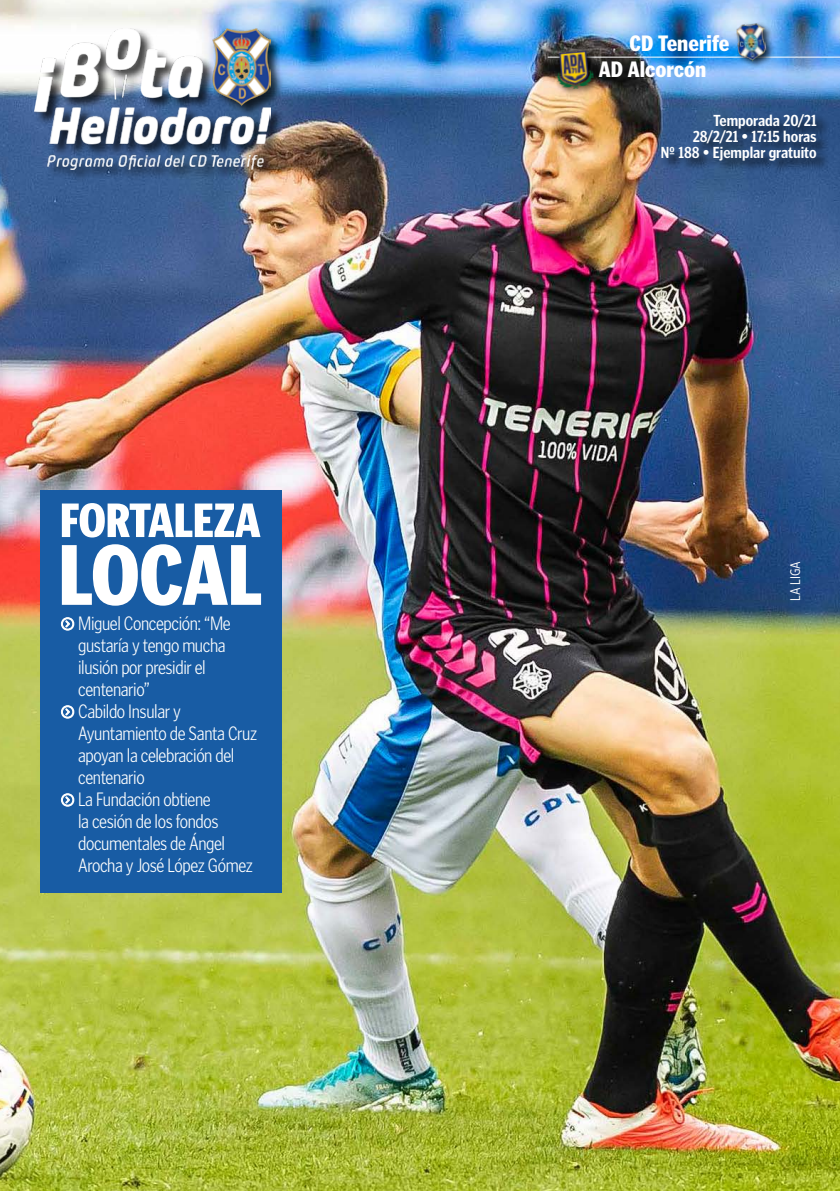
<style>
.page{position:relative;width:840px;height:1191px;background:#fff}
.page>*{position:absolute;margin:0;border:0;box-sizing:border-box;transform-origin:0 0}
.t1{font:900 22px/26.6px "Poynter Gothic Text Cond";color:#fff}
.t2{font:300 20px/22px "Poynter Gothic Text Cond";letter-spacing:-.02em;color:#fff}
.t3{font:700 16px/16px "Poynter Gothic Text Cond";color:#fff;text-align:right}
.t4{font:14px "Gotham X Narrow";color:#fff}
</style>
<div class="page">
<img style="left:0;top:0;width:839px;height:1191px">
<div style="left:34px;top:28px;width:250px;height:155px;background:#000;opacity:.75"></div>
<img style="left:34px;top:28px;width:236px;height:142px">
<div style="left:661px;top:114px;width:168px;height:61px;background:#000;opacity:.75"></div>
<hr style="left:547px;top:57px;width:292px;height:1px;background:#fff">
<div style="left:733px;top:21px;width:41px;height:49px;background:#000;opacity:.75"></div>
<img style="left:735px;top:23px;width:31px;height:40px">
<div style="left:554px;top:48px;width:47px;height:49px;background:#000;opacity:.75"></div>
<img style="left:554px;top:50px;width:40px;height:40px">
<div style="left:40px;top:490px;width:241px;height:402px;background:#185ca4"></div>
<svg style="left:61px;top:617px;width:14px;height:13px"></svg>
<svg style="left:61px;top:705px;width:14px;height:13px"></svg>
<svg style="left:61px;top:793px;width:14px;height:13px"></svg>
<svg style="left:62px;top:544px;width:199px;height:61px"></svg>
<svg style="left:62px;top:503px;width:198px;height:34px"></svg>
<p class="t2" style="left:78px;top:612px;width:180px">Miguel Concepción: “Me gustaría y tengo mucha ilusión por presidir el centenario”<br>Cabildo Insular y<br>Ayuntamiento de Santa Cruz apoyan la celebración del centenario<br>La Fundación obtiene<br>la cesión de los fondos documentales de Ángel<br>Arocha y José López Gómez</p>
<p class="t1" style="left:598px;top:30px;width:132px;text-indent:31px">CD Tenerife<br>AD Alcorcón</p>
<p class="t3" style="left:660px;top:112px;width:157px">Temporada 20/21<br>28/2/21 • 17:15 horas<br>Nº 188 • Ejemplar gratuito</p>
<p class="t4" style="left:786px;top:601px;width:41px;rotate:-90deg">LA LIGA</p>
</div>
